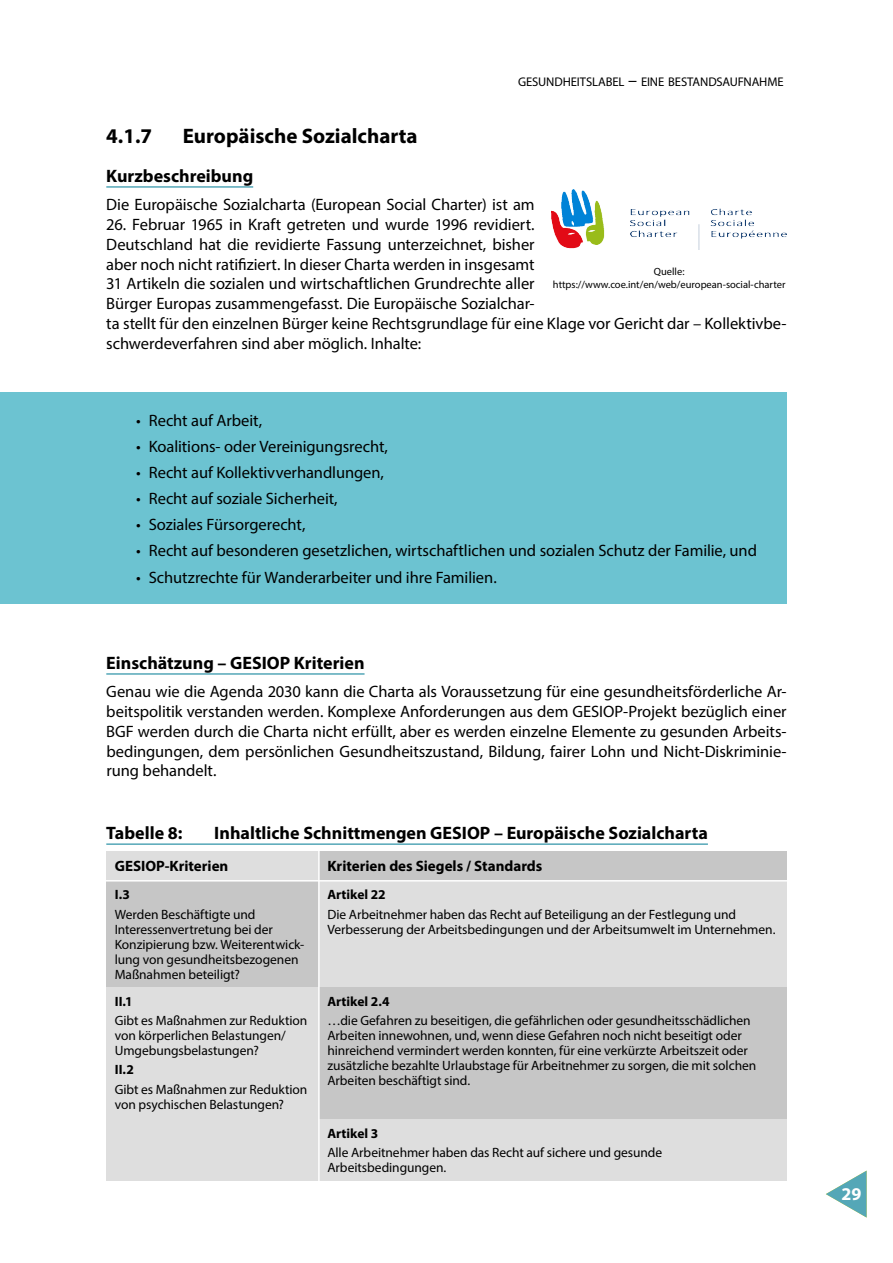
<style>
.page{position:relative;width:893px;height:1263px;background:#fff}
.page>*{position:absolute;margin:0;border:0;box-sizing:border-box;transform-origin:0 0}
.t1{font:700 21px "Myriad Pro";color:#000}
.t2{font:700 18px "Myriad Pro";color:#000}
.t3{font:700 18px "Myriad Pro";color:#fff}
.t4{font:16.5px/19.8px "Myriad Pro";letter-spacing:-.005em;color:#000}
.t5{font:700 15px "Myriad Pro";color:#000}
.t6{font:13.5px/15px "Myriad Pro";letter-spacing:-.005em;color:#000}
.t7{font:700 13.5px "Myriad Pro";color:#000}
.t8{font:12.6px "Myriad Pro";letter-spacing:-.01em;color:#000}
.t9{font:10.5px/12.6px "Myriad Pro";color:#000;text-align:center}
.s1{font-size:18px}
</style>
<div class="page">
<svg style="left:826px;top:1170px;width:41px;height:47px"></svg>
<hr style="left:106px;top:186px;width:147px;height:2px;background:#54a7b7">
<hr style="left:106px;top:673px;width:259px;height:2px;background:#54a7b7">
<hr style="left:106px;top:843px;width:602px;height:2px;background:#54a7b7">
<div style="left:106px;top:987px;width:213px;height:193px;background:#dedede"></div>
<div style="left:319px;top:987px;width:467px;height:132px;background:#c6c6c6"></div>
<div style="left:319px;top:1119px;width:467px;height:61px;background:#dedede"></div>
<div style="left:106px;top:881px;width:213px;height:106px;background:#c6c6c6"></div>
<div style="left:319px;top:881px;width:467px;height:106px;background:#dedede"></div>
<div style="left:319px;top:851px;width:467px;height:30px;background:#c6c6c6"></div>
<div style="left:106px;top:851px;width:213px;height:30px;background:#dedede"></div>
<img style="left:552px;top:190px;width:234px;height:60px">
<hr style="left:318px;top:850px;width:2px;height:340px;background:#fff">
<hr style="left:99px;top:880px;width:695px;height:1px;background:#fff">
<div style="left:0;top:392px;width:787px;height:212px;background:#6cc3d1"></div>
<p class="t8" style="left:518px;top:74px;width:267px">GESUNDHEITSLABEL <span class="s1">–</span> EINE BESTANDSAUFNAHME</p>
<p class="t1" style="left:106px;top:123px;width:47px">4.1.7</p>
<p class="t1" style="left:183px;top:123px;width:236px">Europäische Sozialcharta</p>
<p class="t2" style="left:106px;top:164px;width:148px">Kurzbeschreibung</p>
<p class="t4" style="left:106px;top:195px;width:430px">Die Europäische Sozialcharta (European Social Charter) ist am</p>
<p class="t4" style="left:106px;top:214px;width:682px">26. Februar 1965 in Kraft getreten und wurde 1996 revidiert.<br>Deutschland hat die revidierte Fassung unterzeichnet, bisher<br>aber noch nicht ratifiziert. In dieser Charta werden in insgesamt<br>31 Artikeln die sozialen und wirtschaftlichen Grundrechte aller<br>Bürger Europas zusammengefasst. Die Europäische Sozialchar-<br>ta stellt für den einzelnen Bürger keine Rechtsgrundlage für eine Klage vor Gericht dar – Kollektivbe&shy;schwerdeverfahren sind aber möglich. Inhalte:</p>
<p class="t9" style="left:553px;top:265px;width:234px">Quelle: https://www.coe.int/en/web/european-social-charter</p>
<p class="t4" style="left:136px;top:410px;width:128px">• Recht auf Arbeit,</p>
<p class="t4" style="left:136px;top:436px;width:253px">• Koalitions- oder Vereinigungsrecht,</p>
<p class="t4" style="left:136px;top:462px;width:249px">• Recht auf Kollektivverhandlungen,</p>
<p class="t4" style="left:136px;top:488px;width:203px">• Recht auf soziale Sicherheit,</p>
<p class="t4" style="left:136px;top:515px;width:171px">• Soziales Fürsorgerecht,</p>
<p class="t4" style="left:136px;top:541px;width:622px">• Recht auf besonderen gesetzlichen, wirtschaftlichen und sozialen Schutz der Familie, und</p>
<p class="t4" style="left:136px;top:567px;width:362px">• Schutzrechte für Wanderarbeiter und ihre Familien.</p>
<p class="t2" style="left:106px;top:651px;width:260px">Einschätzung – GESIOP Kriterien</p>
<p class="t4" style="left:106px;top:681px;width:682px;text-align:justify">Genau wie die Agenda 2030 kann die Charta als Voraussetzung für eine gesundheitsförderliche Ar&shy;beitspolitik verstanden werden. Komplexe Anforderungen aus dem GESIOP-Projekt bezüglich einer BGF werden durch die Charta nicht erfüllt, aber es werden einzelne Elemente zu gesunden Arbeits&shy;bedingungen, dem persönlichen Gesundheitszustand, Bildung, fairer Lohn und Nicht-Diskriminie&shy;rung behandelt.</p>
<p class="t2" style="left:106px;top:821px;width:78px">Tabelle 8:</p>
<p class="t2" style="left:214px;top:821px;width:495px">Inhaltliche Schnittmengen GESIOP – Europäische Sozialcharta</p>
<p class="t5" style="left:115px;top:856px;width:115px">GESIOP-Kriterien</p>
<p class="t5" style="left:327px;top:856px;width:216px">Kriterien des Siegels / Standards</p>
<p class="t7" style="left:115px;top:886px;width:17px">I.3</p>
<p class="t6" style="left:115px;top:906px;width:191px">Werden Beschäftigte und<br>Interessenvertretung bei der<br>Konzipierung bzw. Weiterentwick&shy;lung von gesundheitsbezogenen<br>Maßnahmen beteiligt?</p>
<p class="t7" style="left:115px;top:992px;width:19px">II.1</p>
<p class="t6" style="left:115px;top:1013px;width:194px">Gibt es Maßnahmen zur Reduktion von körperlichen Belastungen/<br>Umgebungsbelastungen?</p>
<p class="t7" style="left:115px;top:1061px;width:21px">II.2</p>
<p class="t6" style="left:115px;top:1081px;width:194px">Gibt es Maßnahmen zur Reduktion von psychischen Belastungen?</p>
<p class="t7" style="left:327px;top:886px;width:60px">Artikel 22</p>
<p class="t6" style="left:327px;top:906px;width:449px">Die Arbeitnehmer haben das Recht auf Beteiligung an der Festlegung und<br>Verbesserung der Arbeitsbedingungen und der Arbeitsumwelt im Unternehmen.</p>
<p class="t7" style="left:327px;top:992px;width:64px">Artikel 2.4</p>
<p class="t6" style="left:327px;top:1013px;width:430px">…die Gefahren zu beseitigen, die gefährlichen oder gesundheitsschädlichen Arbeiten innewohnen, und, wenn diese Gefahren noch nicht beseitigt oder hinreichend vermindert werden konnten, für eine verkürzte Arbeitszeit oder zusätzliche bezahlte Urlaubstage für Arbeitnehmer zu sorgen, die mit solchen Arbeiten beschäftigt sind.</p>
<p class="t7" style="left:327px;top:1124px;width:52px">Artikel 3</p>
<p class="t6" style="left:327px;top:1144px;width:336px">Alle Arbeitnehmer haben das Recht auf sichere und gesunde<br>Arbeitsbedingungen.</p>
<p class="t3" style="left:841px;top:1182px;width:21px">29</p>
</div>
